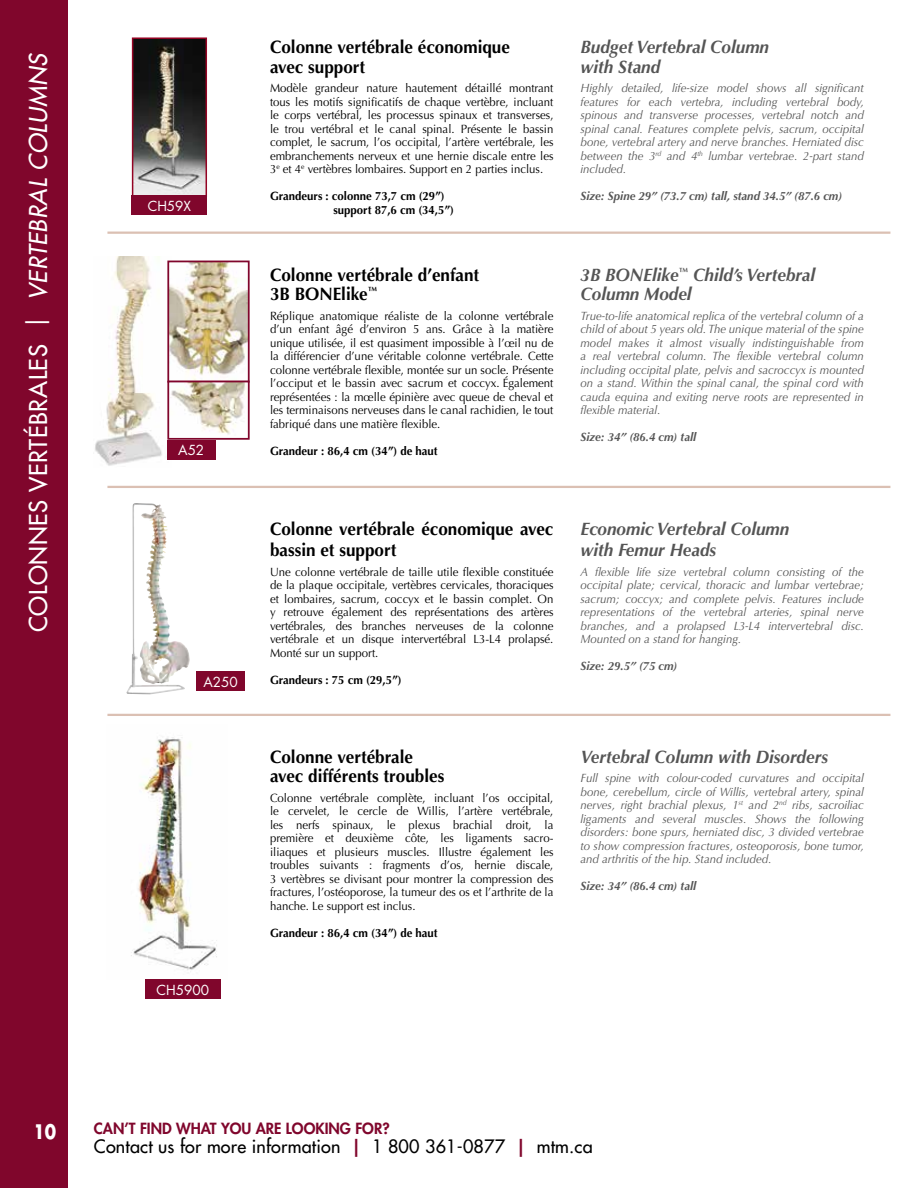
<style>
.page{position:relative;width:918px;height:1188px;background:#fff}
.page>*{position:absolute;margin:0;border:0;box-sizing:border-box;transform-origin:0 0}
.t1{font:500 24px "Futura Std";letter-spacing:.025em;color:#fff}
.t2{font:700 19.5px "Futura Std";color:#fff;scale:.85 1}
.t3{font:700 18px/19.5px "Optima";color:#000;scale:.95 1}
.t4{font:italic 700 18px/19.5px "Optima";color:#555;scale:.95 1}
.t5{font:500 18px "Futura Std";letter-spacing:.01em;color:#000}
.t6{font:800 15px "Futura Std";color:#80062c}
.t7{font:13.5px "Futura Std";color:#fff}
.t8{font:12px/13.5px "Optima";color:#000;text-align:justify;scale:.95 1}
.t9{font:italic 12px/13.5px "Optima";color:#555;text-align:justify;scale:.95 1}
.t10{font:700 12px/13.5px "Optima";color:#000;scale:.95 1}
.t11{font:italic 700 12px "Optima";color:#555;scale:.95 1}
.s1{font-weight:400}
.s2{font-style:italic}
.s3{font-weight:800;color:#80062c}
</style>
<div class="page">
<div style="left:0;top:0;width:68px;height:1188px;background:#80062c"></div>
<hr style="left:107px;top:232px;width:783px;height:2px;background:#dbc0b3">
<hr style="left:107px;top:486px;width:783px;height:2px;background:#dbc0b3">
<hr style="left:107px;top:714px;width:783px;height:2px;background:#dbc0b3">
<img style="left:131px;top:737px;width:86px;height:235px">
<div style="left:145px;top:979px;width:76px;height:20px;background:#80062c"></div>
<img style="left:135px;top:40px;width:69px;height:154px">
<div style="left:132px;top:37px;width:75px;height:160px;border:2px solid #940323"></div>
<div style="left:132px;top:195px;width:75px;height:20px;background:#80062c"></div>
<img style="left:95px;top:257px;width:77px;height:209px">
<div style="left:167px;top:440px;width:48px;height:20px;background:#80062c"></div>
<img style="left:170px;top:264px;width:77px;height:173px">
<div style="left:167px;top:261px;width:83px;height:122px;border:2px solid #80062c"></div>
<div style="left:167px;top:381px;width:83px;height:59px;border:2px solid #80062c"></div>
<img style="left:126px;top:503px;width:59px;height:191px">
<div style="left:197px;top:671px;width:48px;height:20px;background:#80062c"></div>
<h1 class="t1" style="left:23px;top:632px;width:581px;rotate:-90deg">COLONNES VERTÉBRALES <span class="s1">|</span> <span class="s2">VERTEBRAL COLUMNS</span></h1>
<p class="t7" style="left:148px;top:197px;width:45px">CH59X</p>
<p class="t7" style="left:178px;top:442px;width:28px">A52</p>
<p class="t7" style="left:204px;top:673px;width:36px">A250</p>
<p class="t7" style="left:157px;top:981px;width:54px">CH5900</p>
<h3 class="t3" style="left:270px;top:38px;width:254px">Colonne vertébrale économique avec support</h3>
<p class="t8" style="left:270px;top:82px;width:300px">Modèle grandeur nature hautement détaillé montrant tous les motifs significatifs de chaque vertèbre, incluant le corps vertébral, les processus spinaux et transverses, le trou vertébral et le canal spinal. Présente le bassin complet, le sacrum, l’os occipital, l’artère vertébrale, les embranchements nerveux et une hernie discale entre les 3<sup>e</sup> et 4<sup>e</sup> vertèbres lombaires. Support en 2 parties inclus.</p>
<p class="t10" style="left:334px;top:190px;width:128px;text-indent:-64px">Grandeurs : colonne 73,7 cm (29”) support 87,6 cm (34,5”)</p>
<h3 class="t3" style="left:270px;top:265px;width:222px">Colonne vertébrale d’enfant<br>3B BONElike<sup>™</sup></h3>
<p class="t8" style="left:270px;top:309px;width:300px">Réplique anatomique réaliste de la colonne vertébrale d’un enfant âgé d’environ 5 ans. Grâce à la matière unique utilisée, il est quasiment impossible à l’œil nu de la différencier d’une véritable colonne vertébrale. Cette colonne vertébrale flexible, montée sur un socle. Présente l’occiput et le bassin avec sacrum et coccyx. Également représentées : la mœlle épinière avec queue de cheval et les terminaisons nerveuses dans le canal rachidien, le tout fabriqué dans une matière flexible.</p>
<p class="t10" style="left:270px;top:444px;width:178px">Grandeur : 86,4 cm (34”) de haut</p>
<h3 class="t3" style="left:270px;top:519px;width:300px;line-height:21px">Colonne vertébrale économique avec bassin et support</h3>
<p class="t8" style="left:270px;top:565px;width:300px">Une colonne vertébrale de taille utile flexible constituée de la plaque occipitale, vertèbres cervicales, thoraciques et lombaires, sacrum, coccyx et le bassin complet. On y retrouve également des représentations des artères vertébrales, des branches nerveuses de la colonne vertébrale et un disque intervertébral L3-L4 prolapsé.<br>Monté sur un support.</p>
<p class="t10" style="left:270px;top:673px;width:140px">Grandeurs : 75 cm (29,5”)</p>
<h3 class="t3" style="left:270px;top:747px;width:185px">Colonne vertébrale avec différents troubles</h3>
<p class="t8" style="left:270px;top:791px;width:300px">Colonne vertébrale complète, incluant l’os occipital, le cervelet, le cercle de Willis, l’artère vertébrale, les nerfs spinaux, le plexus brachial droit, la première et deuxième côte, les ligaments sacro&shy;iliaques et plusieurs muscles. Illustre également les troubles suivants : fragments d’os, hernie discale, 3 vertèbres se divisant pour montrer la compression des fractures, l’ostéoporose, la tumeur des os et l’arthrite de la hanche. Le support est inclus.</p>
<p class="t10" style="left:270px;top:926px;width:178px">Grandeur : 86,4 cm (34”) de haut</p>
<h3 class="t4" style="left:580px;top:37px;width:200px">Budget Vertebral Column with Stand</h3>
<p class="t9" style="left:580px;top:82px;width:300px">Highly detailed, life-size model shows all significant features for each vertebra, including vertebral body, spinous and transverse processes, vertebral notch and spinal canal. Features complete pelvis, sacrum, occipital bone, vertebral artery and nerve branches. Herniated disc between the 3<sup>rd</sup> and 4<sup>th</sup> lumbar vertebrae. 2-part stand included.</p>
<p class="t11" style="left:581px;top:189px;width:277px">Size: Spine 29” (73.7 cm) tall, stand 34.5” (87.6 cm)</p>
<h3 class="t4" style="left:580px;top:265px;width:249px">3B BONElike<sup>™</sup> Child’s Vertebral<br>Column Model</h3>
<p class="t9" style="left:580px;top:309px;width:300px">True-to-life anatomical replica of the vertebral column of a child of about 5 years old. The unique material of the spine model makes it almost visually indistinguishable from a real vertebral column.   The flexible vertebral column including occipital plate, pelvis and sacroccyx is mounted on a stand. Within the spinal canal, the spinal cord with cauda equina and exiting nerve roots are represented in flexible material.  </p>
<p class="t11" style="left:580px;top:430px;width:124px">Size: 34” (86.4 cm) tall</p>
<h3 class="t4" style="left:580px;top:519px;width:221px;line-height:21px">Economic Vertebral Column with Femur Heads</h3>
<p class="t9" style="left:580px;top:565px;width:300px">A flexible life size vertebral column consisting of the occipital plate; cervical, thoracic and lumbar vertebrae; sacrum; coccyx; and complete pelvis. Features include representations of the vertebral arteries, spinal nerve branches, and a prolapsed L3-L4 intervertebral disc.<br>Mounted on a stand for hanging.</p>
<p class="t11" style="left:580px;top:659px;width:104px">Size: 29.5” (75 cm)</p>
<h3 class="t4" style="left:580px;top:747px;width:262px">Vertebral Column with Disorders</h3>
<p class="t9" style="left:580px;top:771px;width:300px">Full spine with colour-coded curvatures and occipital bone, cerebellum, circle of Willis, vertebral artery, spinal nerves, right brachial plexus, 1<sup>st</sup> and 2<sup>nd</sup> ribs, sacroiliac ligaments and several muscles. Shows the following disorders: bone spurs, herniated disc, 3 divided vertebrae to show compression fractures, osteoporosis, bone tumor, and arthritis of the hip. Stand included.</p>
<p class="t11" style="left:581px;top:879px;width:124px">Size: 34” (86.4 cm) tall</p>
<h2 class="t2" style="left:34px;top:1118px;width:28px">10</h2>
<p class="t6" style="left:94px;top:1119px;width:297px">CAN’T FIND WHAT YOU ARE LOOKING FOR?</p>
<h3 class="t5" style="left:94px;top:1136px;width:500px">Contact us for more information <span class="s3">|</span> 1 800 361-0877 <span class="s3">|</span> mtm.ca</h3>
</div>
